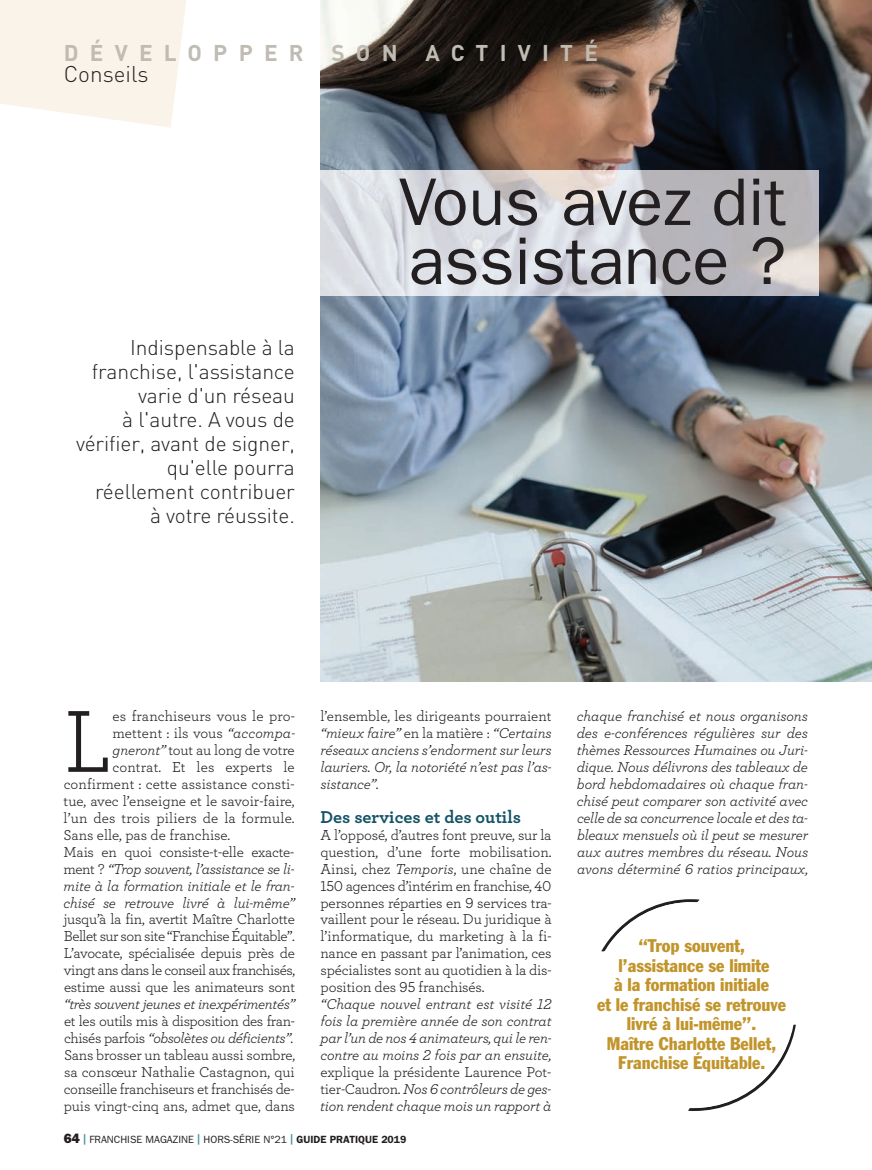
<style>
.page{position:relative;width:872px;height:1170px;background:#fff}
.page>*{position:absolute;margin:0;border:0;box-sizing:border-box;transform-origin:0 0}
.t1{font:92.25px "Archer Book LF";color:#231f20;scale:.95 1}
.t2{font:67.5px/58.9px "Franklin Gothic";color:#231f20}
.t3{font:700 22.5px "DIN";letter-spacing:.5em;color:#c0bcb3}
.t4{font:300 22.5px "DIN";color:#231f20}
.t5{font:300 21px/24px "DIN";letter-spacing:-.005em;color:#231f20;text-align:right}
.t6{font:condensed 18px/19.5px "Franklin Gothic";color:#c2952c;text-align:center}
.t7{font:18px "Archer Bold LF";color:#155366}
.t8{font:15px/17px "Archer Book LF";letter-spacing:-.01em;color:#231f20;text-align:justify}
.t9{font:15px/17px "Archer Book LF Italic";letter-spacing:-.015em;color:#231f20;text-align:justify}
.t10{font:15px "Archer Book LF";letter-spacing:.01em;color:#231f20}
.t11{font:10.5px "Franklin Gothic";color:#231f20}
.s1{font-family:"Archer Book LF Italic"}
.s2{font-family:"Archer Book LF"}
.s3{font-weight:800;font-size:13.5px}
.s4{font-weight:600;color:#4193a0}
.s5{font-weight:600}
</style>
<div class="page">
<img style="left:320px;top:0;width:552px;height:681px">
<img style="left:320px;top:170px;width:498px;height:125px">
<svg style="left:601px;top:899px;width:98px;height:53px"></svg>
<svg style="left:688px;top:1024px;width:108px;height:86px"></svg>
<div style="left:589px;top:901px;width:206px;height:206px;background:#fff;border-radius:50%"></div>
<svg style="left:0;top:0;width:186px;height:128px"></svg>
<h3 class="t3" style="left:64px;top:40px;width:535px">DÉVELOPPER SON ACTIVITÉ</h3>
<h3 class="t4" style="left:64px;top:61px;width:86px">Conseils</h3>
<h3 class="t5" style="left:76px;top:335px;width:220px">Indispensable à la franchise, l'assistance varie d'un réseau<br>à l'autre. A vous de vérifier, avant de signer, qu'elle pourra réellement contribuer<br>à votre réussite.</h3>
<h2 class="t2" style="left:398px;top:172px;width:389px">Vous avez dit assistance ?</h2>
<h1 class="t1" style="left:64px;top:711px;width:53px">L</h1>
<p class="t10" style="left:113px;top:711px;width:184px">es franchiseurs vous le pro-</p>
<p class="t8" style="left:113px;top:726px;width:184px">mettent : ils vous <span class="s1">“accompa-</span></p>
<p class="t8" style="left:113px;top:742px;width:184px"><span class="s1">gneront”</span> tout au long de votre</p>
<p class="t10" style="left:112px;top:761px;width:184px">contrat. Et les experts le</p>
<p class="t10" style="left:64px;top:778px;width:232px">confirment : cette assistance consti-</p>
<p class="t8" style="left:64px;top:793px;width:233px">tue, avec l’enseigne et le savoir-faire,</p>
<p class="t10" style="left:64px;top:812px;width:233px">l’un des trois piliers de la formule.</p>
<p class="t8" style="left:64px;top:827px;width:168px">Sans elle, pas de franchise.</p>
<p class="t8" style="left:64px;top:844px;width:232px">Mais en quoi consiste-t-elle exacte-</p>
<p class="t9" style="left:64px;top:861px;width:233px"><span class="s2">ment ?</span> “Trop souvent, l’assistance se li&shy;mite à la formation initiale et le fran&shy;chisé se retrouve livré à lui-même”</p>
<p class="t8" style="left:64px;top:912px;width:233px">jusqu’à la fin, avertit Maître Charlotte Bellet sur son site “Franchise Équitable”.<br>L’avocate, spécialisée depuis près de vingt ans dans le conseil aux franchisés, estime aussi que les animateurs sont</p>
<p class="t9" style="left:64px;top:997px;width:233px">“très souvent jeunes et inexpérimentés”</p>
<p class="t8" style="left:64px;top:1014px;width:232px">et les outils mis à disposition des fran-</p>
<p class="t9" style="left:64px;top:1031px;width:231px"><span class="s2">chisés parfois</span> “obsolètes ou déficients”<span class="s2">.</span></p>
<p class="t8" style="left:64px;top:1048px;width:233px">Sans brosser un tableau aussi sombre, sa consœur Nathalie Castagnon, qui conseille franchiseurs et franchisés de&shy;puis vingt-cinq ans, admet que, dans</p>
<p class="t8" style="left:320px;top:709px;width:233px">l’ensemble, les dirigeants pourraient</p>
<p class="t9" style="left:320px;top:726px;width:233px">“mieux faire” <span class="s2">en la matière :</span> “Certains réseaux anciens s’endorment sur leurs lauriers. Or, la notoriété n’est pas l’as&shy;sistance”.</p>
<p class="t7" style="left:320px;top:810px;width:202px">Des services et des outils</p>
<p class="t8" style="left:320px;top:827px;width:233px">A l’opposé, d’autres font preuve, sur la question, d’une forte mobilisation.<br>Ainsi, chez <span class="s1">Temporis</span>, une chaîne de 150 agences d’intérim en franchise, 40 personnes réparties en 9 services tra&shy;vaillent pour le réseau. Du juridique à l’informatique, du marketing à la fi&shy;nance en passant par l’animation, ces spécialistes sont au quotidien à la dis&shy;position des 95 franchisés.</p>
<p class="t9" style="left:320px;top:997px;width:233px">“Chaque nouvel entrant est visité 12 fois la première année de son contrat par l’un de nos 4 animateurs, qui le ren&shy;contre au moins 2 fois par an ensuite,</p>
<p class="t8" style="left:320px;top:1065px;width:232px">explique la présidente Laurence Pot-</p>
<p class="t9" style="left:320px;top:1082px;width:232px;line-height:16.5px"><span class="s2">tier-Caudron.</span> Nos 6 contrôleurs de ges&shy;tion rendent chaque mois un rapport à</p>
<p class="t9" style="left:577px;top:709px;width:233px">chaque franchisé et nous organisons des e-conférences régulières sur des thèmes Ressources Humaines ou Juri&shy;dique. Nous délivrons des tableaux de bord hebdomadaires où chaque fran&shy;chisé peut comparer son activité avec celle de sa concurrence locale et des ta&shy;bleaux mensuels où il peut se mesurer aux autres membres du réseau. Nous avons déterminé 6 ratios principaux,</p>
<p class="t6" style="left:597px;top:937px;width:190px">“Trop souvent, l’assistance se limite<br>à la formation initiale<br>et le franchisé se retrouve livré à lui-même”.<br>Maître Charlotte Bellet,<br>Franchise Équitable.</p>
<p class="t11" style="left:64px;top:1133px;width:344px"><span class="s3">64</span> <span class="s4">|</span> FRANCHISE MAGAZINE <span class="s4">|</span> HORS-SÉRIE N°21 <span class="s4">|</span> <span class="s5">GUIDE PRATIQUE 2019</span></p>
</div>
